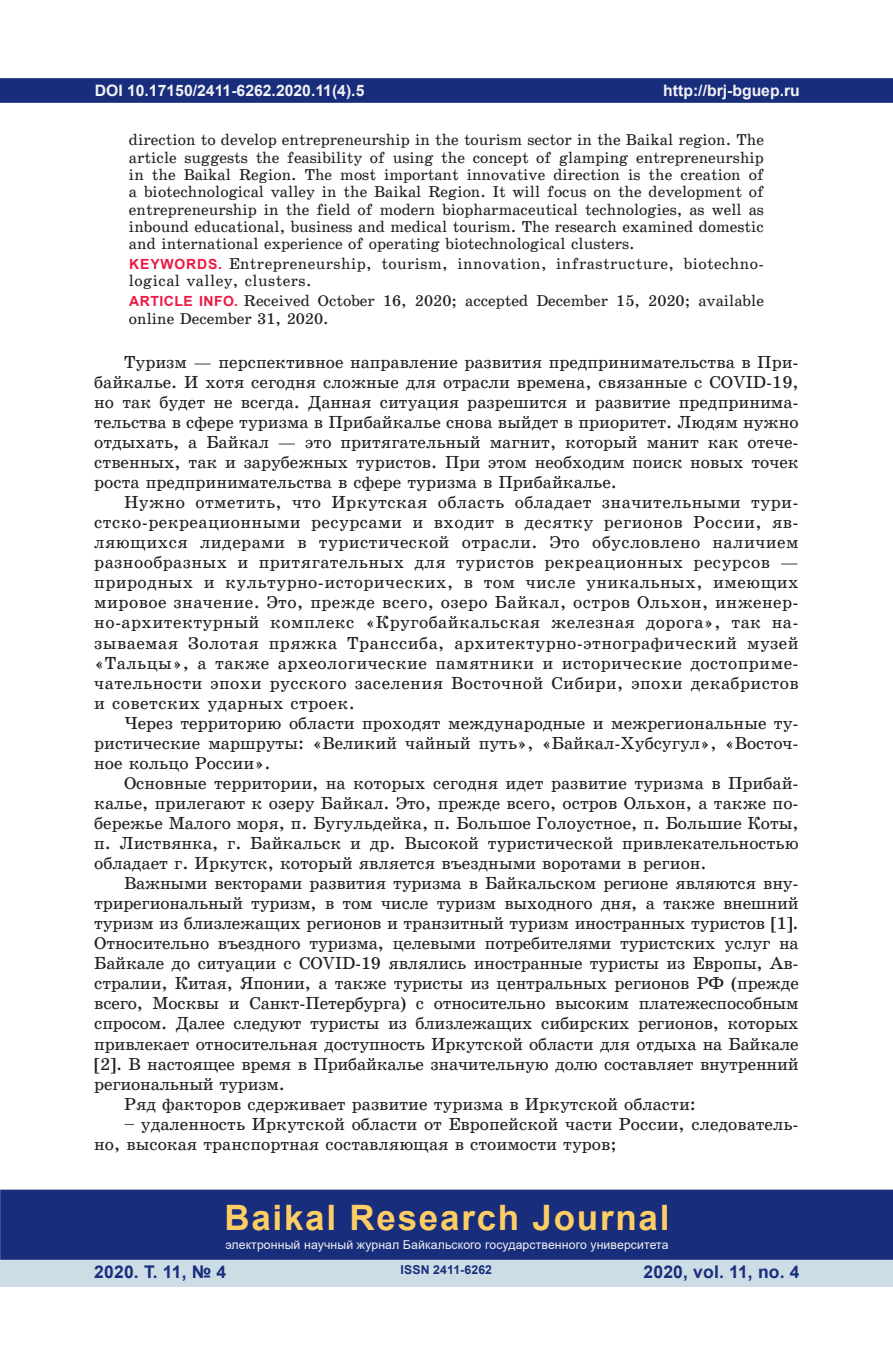
<style>
.page{position:relative;width:893px;height:1360px;background:#fff}
.page>*{position:absolute;margin:0;border:0;box-sizing:border-box;transform-origin:0 0}
.t1{font:700 35px "Arial";letter-spacing:.05em;color:#fecd64}
.Текст{font:17.5px/20.1px "School Book C";color:#231f20;text-align:justify}
.t2{font:700 17.5px "Arial";letter-spacing:.01em;color:#182d7c}
.Аннотация_текст{font:15.75px/17.3px "School Book C";color:#231f20;text-align:justify}
.КС{font:15.75px/17.3px "School Book C";letter-spacing:.025em;color:#231f20}
.Инфа{font:15.75px/17.3px "School Book C";color:#231f20}
.t3{font:700 15.75px "Arial";color:#f2f3f4}
.t4{font:12.25px "Arial";letter-spacing:.01em;color:#f2f3f4}
.t5{font:700 12.25px "Arial";letter-spacing:.01em;color:#182d7c}
.s1{font-family:"Arial";font-weight:700;font-size:14px;color:#ed1845}
</style>
<div class="page">
<div style="left:0;top:78px;width:893px;height:25px;background:#182d7c;border:2px solid #182d7c"></div>
<div style="left:0;top:1258px;width:893px;height:28px;background:#cddde6"></div>
<div style="left:0;top:1189px;width:893px;height:70px;background:#182d7c;border:2px solid #182d7c"></div>
<p class="t3" style="left:95px;top:79px;width:271px">DOI 10.17150/2411-6262.2020.11(4).5</p>
<p class="t3" style="left:663px;top:79px;width:138px">http://brj-bguep.ru</p>
<p class="Аннотация_текст" style="left:129px;top:131px;width:636px">direction to develop entrepreneurship in the tourism sector in the Baikal region. The article suggests the feasibility of using the concept of glamping entrepreneurship in the Baikal Region. The most important innovative direction is the creation of a biotechnological valley in the Baikal Region. It will focus on the development of entrepreneurship in the field of modern biopharmaceutical technologies, as well as inbound educational, business and medical tourism. The research examined domestic and international experience of operating biotechnological clusters.</p>
<p class="КС" style="left:129px;top:255px;width:636px"><span class="s1">KEYWORDS.</span> Entrepreneurship, tourism, innovation, infrastructure, biotechno&shy;logical valley, clusters.</p>
<p class="Инфа" style="left:129px;top:292px;width:636px"><span class="s1">ARTICLE INFO.</span> Received October 16, 2020; accepted December 15, 2020; available online December 31, 2020.</p>
<p class="Текст" style="left:94px;top:352px;width:706px;text-indent:30px">Туризм — перспективное направление развития предпринимательства в При&shy;байкалье. И хотя сегодня сложные для отрасли времена, связанные с COVID-19, но так будет не всегда. Данная ситуация разрешится и развитие предпринима&shy;тельства в сфере туризма в Прибайкалье снова выйдет в приоритет. Людям нужно отдыхать, а Байкал — это притягательный магнит, который манит как отече&shy;ственных, так и зарубежных туристов. При этом необходим поиск новых точек роста предпринимательства в сфере туризма в Прибайкалье.</p>
<p class="Текст" style="left:94px;top:492px;width:706px;text-indent:30px">Нужно отметить, что Иркутская область обладает значительными тури&shy;стско-рекреационными ресурсами и входит в десятку регионов России, яв&shy;ляющихся лидерами в туристической отрасли. Это обусловлено наличием разнообразных и притягательных для туристов рекреационных ресурсов — природных и культурно-исторических, в том числе уникальных, имеющих мировое значение. Это, прежде всего, озеро Байкал, остров Ольхон, инженер&shy;но-архитектурный комплекс «Кругобайкальская железная дорога», так на&shy;зываемая Золотая пряжка Транссиба, архитектурно-этнографический музей «Тальцы», а также археологические памятники и исторические достоприме&shy;чательности эпохи русского заселения Восточной Сибири, эпохи декабристов и советских ударных строек.</p>
<p class="Текст" style="left:94px;top:713px;width:706px;text-indent:30px">Через территорию области проходят международные и межрегиональные ту&shy;ристические маршруты: «Великий чайный путь», «Байкал-Хубсугул», «Восточ&shy;ное кольцо России».</p>
<p class="Текст" style="left:94px;top:773px;width:706px;text-indent:30px">Основные территории, на которых сегодня идет развитие туризма в Прибай&shy;калье, прилегают к озеру Байкал. Это, прежде всего, остров Ольхон, а также по&shy;бережье Малого моря, п. Бугульдейка, п. Большое Голоустное, п. Большие Коты, п. Листвянка, г. Байкальск и др. Высокой туристической привлекательностью обладает г. Иркутск, который является въездными воротами в регион.</p>
<p class="Текст" style="left:94px;top:873px;width:706px;text-indent:30px">Важными векторами развития туризма в Байкальском регионе являются вну&shy;трирегиональный туризм, в том числе туризм выходного дня, а также внешний туризм из близлежащих регионов и транзитный туризм иностранных туристов [1].<br>Относительно въездного туризма, целевыми потребителями туристских услуг на Байкале до ситуации с COVID-19 являлись иностранные туристы из Европы, Ав&shy;стралии, Китая, Японии, а также туристы из центральных регионов РФ (прежде всего, Москвы и Санкт-Петербурга) с относительно высоким платежеспособным спросом. Далее следуют туристы из близлежащих сибирских регионов, которых привлекает относительная доступность Иркутской области для отдыха на Байкале [2]. В настоящее время в Прибайкалье значительную долю составляет внутренний региональный туризм.</p>
<p class="Текст" style="left:124px;top:1093px;width:573px">Ряд факторов сдерживает развитие туризма в Иркутской области:</p>
<p class="Текст" style="left:94px;top:1113px;width:706px;text-indent:30px">– удаленность Иркутской области от Европейской части России, следователь&shy;но, высокая транспортная составляющая в стоимости туров;</p>
<h1 class="t1" style="left:224px;top:1192px;width:447px">Baikal Research Journal</h1>
<p class="t4" style="left:225px;top:1236px;width:445px">электронный научный журнал Байкальского государственного университета</p>
<p class="t2" style="left:94px;top:1259px;width:134px">2020. Т. 11, № 4</p>
<p class="t5" style="left:401px;top:1261px;width:93px">ISSN 2411-6262</p>
<p class="t2" style="left:643px;top:1259px;width:158px">2020, vol. 11, no. 4</p>
</div>
